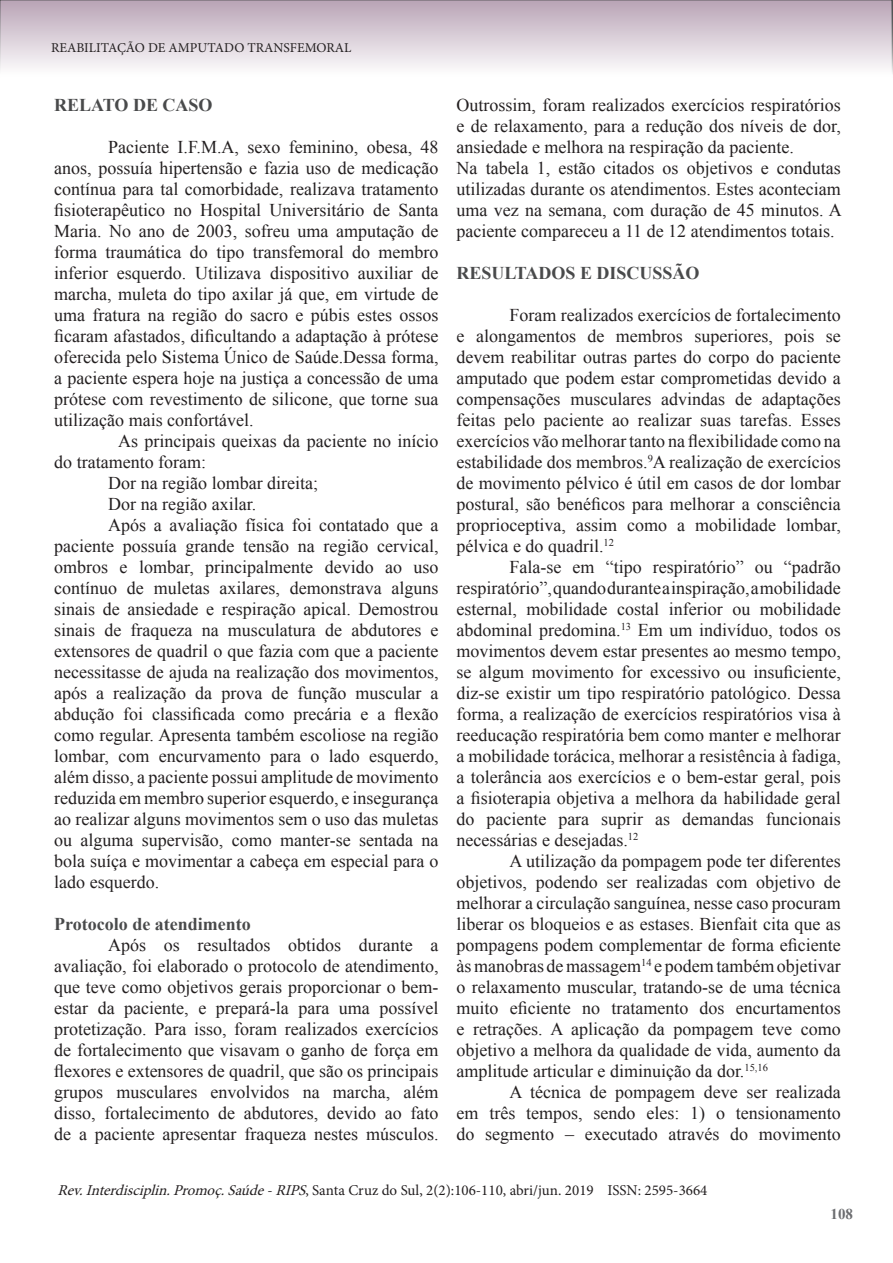
<style>
.page{position:relative;width:893px;height:1263px;background:#fff}
.page>*{position:absolute;margin:0;border:0;box-sizing:border-box;transform-origin:0 0}
.Corpo_de_texto{font:18px/21px "Times New Roman";color:#231f20;text-align:justify}
.Corpo_de_texto-2{font:700 18px "Times New Roman";color:#494a4b}
.t1{font:15px "Minion Pro";color:#231f20}
.t2{font:700 15px "Times New Roman";color:#6c6d70}
.t3{font:13.5px "Minion Pro";color:#231f20}
.s1{font-style:italic}
</style>
<div class="page">
<svg style="left:0;top:0;width:892px;height:71px;background:#d8ccd6"></svg>
<svg style="left:892px;top:0;width:1px;height:74px"></svg>
<p class="t3" style="left:51px;top:38px;width:302px">REABILITAÇÃO DE AMPUTADO TRANSFEMORAL</p>
<p class="Corpo_de_texto-2" style="left:54px;top:93px;width:160px">RELATO DE CASO</p>
<p class="Corpo_de_texto" style="left:54px;top:136px;width:386px;text-indent:54px">Paciente I.F.M.A, sexo feminino, obesa, 48 anos, possuía hipertensão e fazia uso de medicação contínua para tal comorbidade, realizava tratamento fisioterapêutico no Hospital Universitário de Santa Maria. No ano de 2003, sofreu uma amputação de forma traumática do tipo transfemoral do membro inferior esquerdo. Utilizava dispositivo auxiliar de marcha, muleta do tipo axilar já que, em virtude de uma fratura na região do sacro e púbis estes ossos ficaram afastados, dificultando a adaptação à prótese oferecida pelo Sistema Único de Saúde.Dessa forma, a paciente espera hoje na justiça a concessão de uma prótese com revestimento de silicone, que torne sua utilização mais confortável.</p>
<p class="Corpo_de_texto" style="left:54px;top:430px;width:386px;text-indent:64px">As principais queixas da paciente no início do tratamento foram:</p>
<p class="Corpo_de_texto" style="left:108px;top:472px;width:211px">Dor na região lombar direita;</p>
<p class="Corpo_de_texto" style="left:108px;top:493px;width:149px">Dor na região axilar.</p>
<p class="Corpo_de_texto" style="left:54px;top:514px;width:386px;text-indent:54px">Após a avaliação física foi contatado que a paciente possuía grande tensão na região cervical, ombros e lombar, principalmente devido ao uso contínuo de muletas axilares, demonstrava alguns sinais de ansiedade e respiração apical. Demostrou sinais de fraqueza na musculatura de abdutores e extensores de quadril o que fazia com que a paciente necessitasse de ajuda na realização dos movimentos, após a realização da prova de função muscular a abdução foi classificada como precária e a flexão como regular. Apresenta também escoliose na região lombar, com encurvamento para o lado esquerdo, além disso, a paciente possui amplitude de movimento reduzida em membro superior esquerdo, e insegurança ao realizar alguns movimentos sem o uso das muletas ou alguma supervisão, como manter-se sentada na bola suíça e movimentar a cabeça em especial para o lado esquerdo.</p>
<p class="Corpo_de_texto-2" style="left:54px;top:912px;width:198px">Protocolo de atendimento</p>
<p class="Corpo_de_texto" style="left:54px;top:934px;width:386px;text-indent:54px">Após os resultados obtidos durante a avaliação, foi elaborado o protocolo de atendimento, que teve como objetivos gerais proporcionar o bem&shy;estar da paciente, e prepará-la para uma possível protetização. Para isso, foram realizados exercícios de fortalecimento que visavam o ganho de força em flexores e extensores de quadril, que são os principais grupos musculares envolvidos na marcha, além disso, fortalecimento de abdutores, devido ao fato de a paciente apresentar fraqueza nestes músculos.</p>
<p class="Corpo_de_texto" style="left:457px;top:95px;width:386px">Outrossim, foram realizados exercícios respiratórios e de relaxamento, para a redução dos níveis de dor, ansiedade e melhora na respiração da paciente.</p>
<p class="Corpo_de_texto" style="left:457px;top:158px;width:387px">Na tabela 1, estão citados os objetivos e condutas utilizadas durante os atendimentos. Estes aconteciam uma vez na semana, com duração de 45 minutos. A paciente compareceu a 11 de 12 atendimentos totais.</p>
<p class="Corpo_de_texto-2" style="left:457px;top:261px;width:245px">RESULTADOS E DISCUSSÃO</p>
<p class="Corpo_de_texto" style="left:457px;top:305px;width:386px;text-indent:53px">Foram realizados exercícios de fortalecimento e alongamentos de membros superiores, pois se devem reabilitar outras partes do corpo do paciente amputado que podem estar comprometidas devido a compensações musculares advindas de adaptações feitas pelo paciente ao realizar suas tarefas. Esses exercícios vão melhorar tanto na flexibilidade como na estabilidade dos membros.<sup>9</sup>A realização de exercícios de movimento pélvico é útil em casos de dor lombar postural, são benéficos para melhorar a consciência proprioceptiva, assim como a mobilidade lombar, pélvica e do quadril.<sup>12</sup></p>
<p class="Corpo_de_texto" style="left:457px;top:557px;width:386px;text-indent:53px">Fala-se em “tipo respiratório” ou “padrão respiratório”, quando durante a inspiração, a mobilidade esternal, mobilidade costal inferior ou mobilidade abdominal predomina.<sup>13</sup> Em um indivíduo, todos os movimentos devem estar presentes ao mesmo tempo, se algum movimento for excessivo ou insuficiente, diz-se existir um tipo respiratório patológico. Dessa forma, a realização de exercícios respiratórios visa à reeducação respiratória bem como manter e melhorar a mobilidade torácica, melhorar a resistência à fadiga, a tolerância aos exercícios e o bem-estar geral, pois a fisioterapia objetiva a melhora da habilidade geral do paciente para suprir as demandas funcionais necessárias e desejadas.<sup>12</sup></p>
<p class="Corpo_de_texto" style="left:457px;top:851px;width:386px;text-indent:53px">A utilização da pompagem pode ter diferentes objetivos, podendo ser realizadas com objetivo de melhorar a circulação sanguínea, nesse caso procuram liberar os bloqueios e as estases. Bienfait cita que as pompagens podem complementar de forma eficiente às manobras de massagem<sup>14</sup> e podem também objetivar o relaxamento muscular, tratando-se de uma técnica muito eficiente no tratamento dos encurtamentos e retrações. A aplicação da pompagem teve como objetivo a melhora da qualidade de vida, aumento da amplitude articular e diminuição da dor.<sup>15,16</sup></p>
<p class="Corpo_de_texto" style="left:457px;top:1082px;width:386px;text-indent:53px">A técnica de pompagem deve ser realizada em três tempos, sendo eles: 1) o tensionamento do segmento – executado através do movimento</p>
<p class="t1" style="left:57px;top:1180px;width:652px"><span class="s1">Rev.Interdisciplin.Promoç.Saúde-RIPS</span>, Santa Cruz do Sul, 2(2):106-110, abri/jun. 2019 ISSN: 2595-3664</p>
<p class="t2" style="left:831px;top:1204px;width:24px">108</p>
</div>
